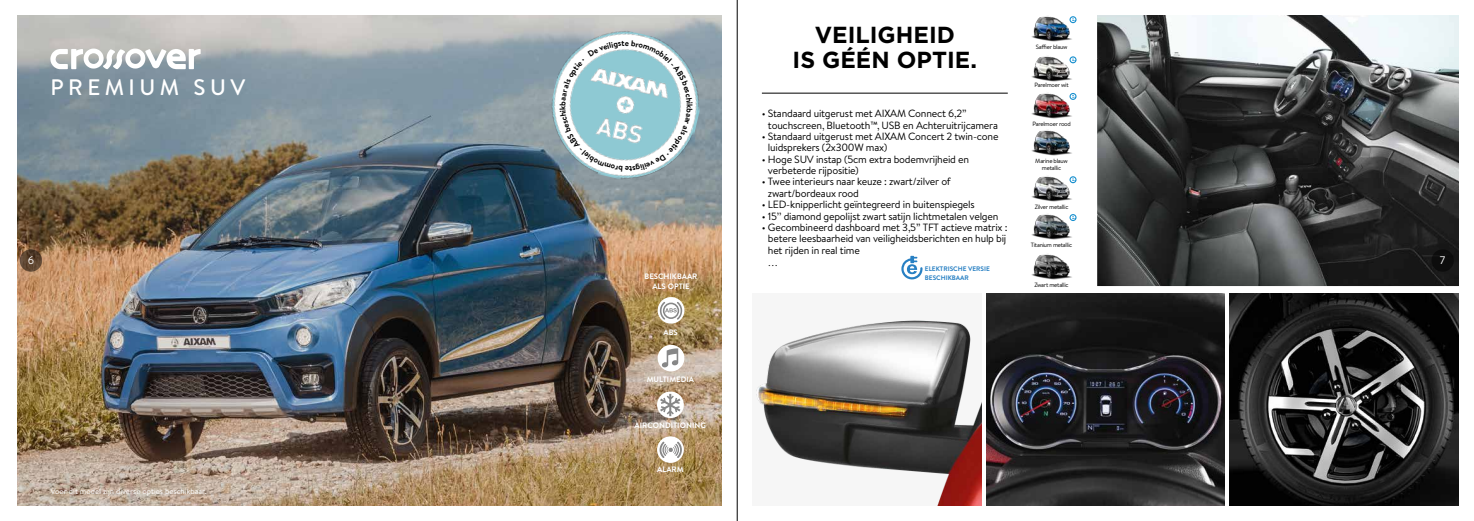
<style>
.page{position:relative;width:1474px;height:521px;background:#fff}
.page>*{position:absolute;margin:0;border:0;box-sizing:border-box;transform-origin:0 0}
.t1{font:700 23.19px/24.8px "Gotham";color:#000;text-align:center}
.t2{font:500 22.4px "Brandon Text";letter-spacing:.2em;color:#fff}
.t3{font:10.94px "Brandon Text";color:#fff}
.t4{font:10.5px/11.4px "Brandon Text";letter-spacing:-.02em;color:#000}
.t5{font:10.5px "Minion Pro";color:#000}
.t6{font:700 7.88px/9.5px "Brandon Text";color:#fff;text-align:center}
.t7{font:7.88px "Brandon Text";color:#fff}
.t8{font:700 6.56px/8.2px "Brandon Text";color:#2880c3}
.t9{font:6.12px/7.4px "Brandon Text";letter-spacing:-.04em;color:#000;text-align:center}
</style>
<div class="page">
<img style="left:17px;top:15px;width:705px;height:491px">
<svg style="left:50px;top:49px;width:151px;height:20px"></svg>
<svg style="left:657px;top:391px;width:27px;height:27px"></svg>
<svg style="left:660px;top:394px;width:20px;height:22px"></svg>
<svg style="left:657px;top:436px;width:27px;height:27px"></svg>
<svg style="left:659px;top:442px;width:23px;height:16px"></svg>
<svg style="left:657px;top:345px;width:27px;height:26px"></svg>
<svg style="left:662px;top:348px;width:16px;height:19px"></svg>
<svg style="left:657px;top:297px;width:27px;height:27px"></svg>
<svg style="left:660px;top:302px;width:22px;height:18px"></svg>
<hr style="left:762px;top:93px;width:245px;height:1px;background:#000">
<img style="left:1097px;top:15px;width:361px;height:271px">
<img style="left:1229px;top:293px;width:229px;height:213px">
<img style="left:1031px;top:56px;width:46px;height:26px">
<img style="left:1031px;top:93px;width:46px;height:26px">
<img style="left:1031px;top:130px;width:41px;height:26px">
<img style="left:1031px;top:176px;width:46px;height:26px">
<img style="left:1031px;top:214px;width:46px;height:26px">
<img style="left:1031px;top:254px;width:41px;height:26px">
<img style="left:986px;top:293px;width:238px;height:213px">
<img style="left:756px;top:320px;width:225px;height:186px">
<img style="left:1031px;top:16px;width:46px;height:26px">
<svg style="left:901px;top:256px;width:21px;height:24px"></svg>
<hr style="left:737px;top:0;width:1px;height:521px;background:#000">
<svg style="left:1069px;top:16px;width:7px;height:7px"></svg>
<svg style="left:1070px;top:17px;width:5px;height:5px"></svg>
<svg style="left:1069px;top:93px;width:7px;height:7px"></svg>
<svg style="left:1070px;top:94px;width:5px;height:5px"></svg>
<svg style="left:1069px;top:56px;width:7px;height:7px"></svg>
<svg style="left:1070px;top:58px;width:5px;height:4px"></svg>
<svg style="left:1069px;top:176px;width:7px;height:7px"></svg>
<svg style="left:1070px;top:177px;width:5px;height:5px"></svg>
<svg style="left:1069px;top:214px;width:7px;height:7px"></svg>
<svg style="left:1070px;top:215px;width:5px;height:5px"></svg>
<img style="left:538px;top:18px;width:175px;height:175px">
<div style="left:1431px;top:249px;width:22px;height:23px;background:#0d0d0d;border-radius:50%"></div>
<svg style="left:20px;top:249px;width:22px;height:23px"></svg>
<svg style="left:544px;top:24px;width:162px;height:162px"></svg>
<h1 class="t1" style="left:792px;top:23px;width:186px">VEILIGHEID<br>IS GÉÉN OPTIE.</h1>
<p class="t9" style="left:1035px;top:43px;width:33px">Saffier blauw</p>
<p class="t9" style="left:1034px;top:81px;width:36px">Parelmoer wit</p>
<p class="t9" style="left:1032px;top:120px;width:40px">Parelmoer rood</p>
<p class="t9" style="left:1035px;top:157px;width:34px">Marine blauw metallic</p>
<p class="t9" style="left:1034px;top:203px;width:35px">Zilver metallic</p>
<p class="t9" style="left:1030px;top:241px;width:43px">Titanium metallic</p>
<p class="t9" style="left:1034px;top:281px;width:36px">Zwart metallic</p>
<h2 class="t2" style="left:50px;top:72px;width:196px">PREMIUM SUV</h2>
<p class="t4" style="left:768px;top:107px;width:231px;text-indent:-6px">• Standaard uitgerust met AIXAM Connect 6,2’’ touchscreen, Bluetooth™, USB en Achteruitrijcamera</p>
<p class="t4" style="left:768px;top:130px;width:232px;text-indent:-6px">• Standaard uitgerust met AIXAM Concert 2 twin-cone luidsprekers (2x300W max)</p>
<p class="t4" style="left:768px;top:153px;width:203px;text-indent:-6px">• Hoge SUV instap (5cm extra bodemvrijheid en verbeterde rijpositie)</p>
<p class="t4" style="left:768px;top:176px;width:184px;text-indent:-6px">• Twee interieurs naar keuze : zwart/zilver of zwart/bordeaux rood</p>
<p class="t4" style="left:762px;top:198px;width:214px">• LED-knipperlicht geïntegreerd in buitenspiegels</p>
<p class="t4" style="left:762px;top:210px;width:238px">• 15’’ diamond gepolijst zwart satijn lichtmetalen velgen</p>
<p class="t4" style="left:768px;top:221px;width:241px;text-align:justify;text-indent:-6px">• Gecombineerd dashboard met 3,5’’ TFT actieve matrix : betere leesbaarheid van veiligheidsberichten en hulp bij het rijden in real time</p>
<p class="t5" style="left:768px;top:256px;width:12px">…</p>
<p class="t3" style="left:28px;top:253px;width:8px">6</p>
<p class="t3" style="left:1439px;top:253px;width:7px">7</p>
<p class="t8" style="left:924px;top:265px;width:66px">ELEKTRISCHE VERSIE<br>BESCHIKBAAR</p>
<p class="t6" style="left:644px;top:272px;width:54px">BESCHIKBAAR<br>ALS OPTIE</p>
<p class="t6" style="left:663px;top:328px;width:16px">ABS</p>
<p class="t6" style="left:646px;top:374px;width:49px">MULTIMEDIA</p>
<p class="t6" style="left:634px;top:420px;width:73px">AIRCONDITIONING</p>
<p class="t7" style="left:50px;top:486px;width:158px">Voor dit model zijn diverse opties beschikbaar.</p>
<p class="t6" style="left:657px;top:465px;width:28px">ALARM</p>
</div>
